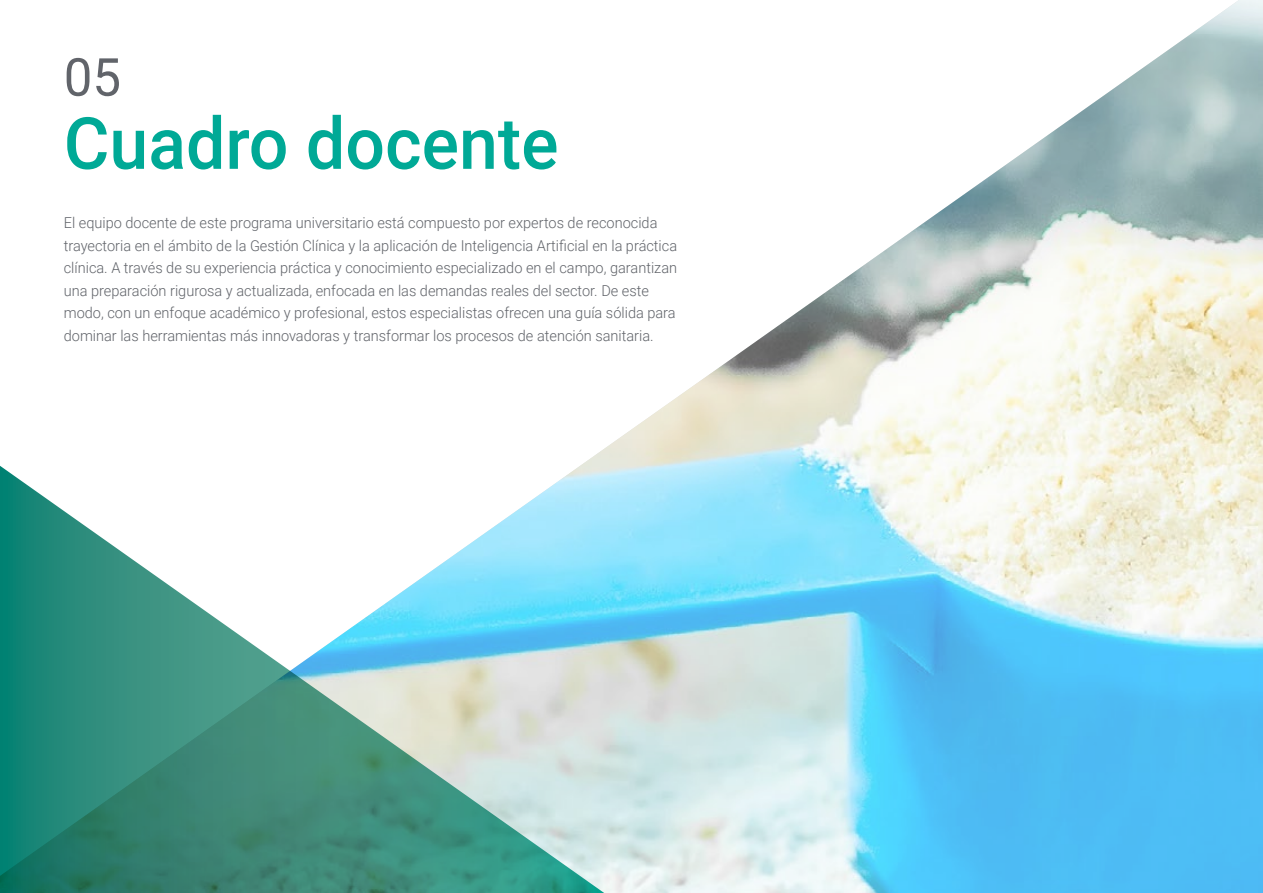
<style>
.page{position:relative;width:1263px;height:893px;background:#fff}
.page>*{position:absolute;margin:0;border:0;box-sizing:border-box;transform-origin:0 0}
.t1{font:500 72px "Roboto";color:#00a996}
.t2{font:52.5px "Roboto";color:#61646a}
.t3{font:300 15px/22.5px "Roboto";color:#61646a}
</style>
<div class="page">
<img style="left:601px;top:0;width:662px;height:893px">
<svg style="left:0;top:451px;width:640px;height:442px"></svg>
<h2 class="t2" style="left:64px;top:40px;width:59px">05</h2>
<h1 class="t1" style="left:64px;top:93px;width:496px">Cuadro docente</h1>
<p class="t3" style="left:64px;top:211px;width:615px">El equipo docente de este programa universitario está compuesto por expertos de reconocida trayectoria en el ámbito de la Gestión Clínica y la aplicación de Inteligencia Artificial en la práctica clínica. A través de su experiencia práctica y conocimiento especializado en el campo, garantizan una preparación rigurosa y actualizada, enfocada en las demandas reales del sector. De este modo, con un enfoque académico y profesional, estos especialistas ofrecen una guía sólida para dominar las herramientas más innovadoras y transformar los procesos de atención sanitaria.</p>
</div>
